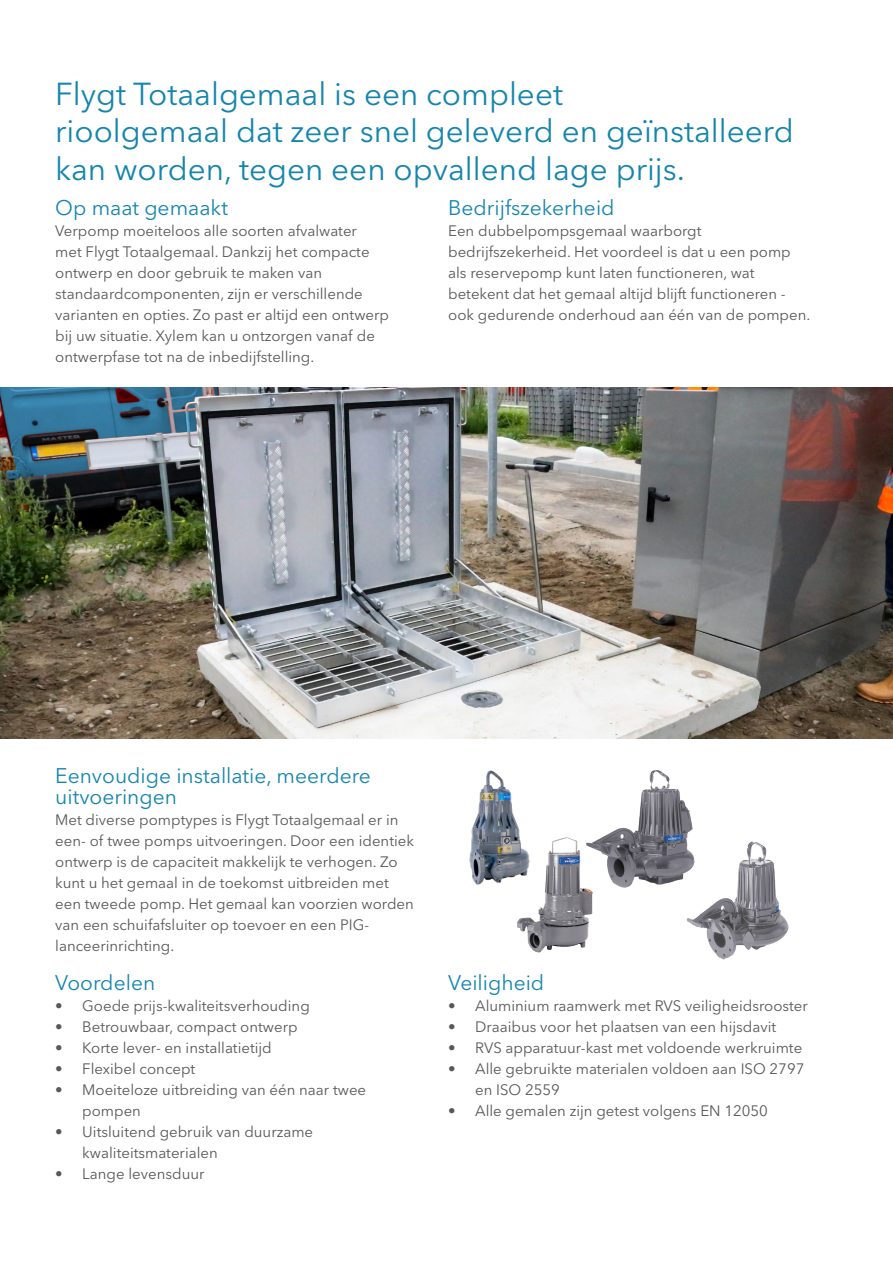
<style>
.page{position:relative;width:893px;height:1263px;background:#fff}
.page>*{position:absolute;margin:0;border:0;box-sizing:border-box;transform-origin:0 0}
.Brochure_kop_losstaand_xylem_indigo{font:31.5px/37.8px "Avenir Next LT Pro";color:#1585ad}
.Brochure_kop_2_xylem_blue{font:21px/21px "Avenir Next LT Pro";color:#1585ad}
.Brochure_Tekst_body{font:15px/21px "Avenir Next LT Pro";color:#57585a}
</style>
<div class="page">
<img style="left:0;top:388px;width:893px;height:351px">
<img style="left:517px;top:837px;width:76px;height:116px">
<img style="left:686px;top:841px;width:103px;height:119px">
<img style="left:579px;top:770px;width:126px;height:123px">
<img style="left:469px;top:770px;width:62px;height:117px">
<p class="Brochure_kop_losstaand_xylem_indigo" style="left:55px;top:75px;width:509px">Flygt Totaalgemaal is een compleet</p>
<p class="Brochure_kop_losstaand_xylem_indigo" style="left:55px;top:113px;width:740px">rioolgemaal dat zeer snel geleverd en geïnstalleerd kan worden, tegen een opvallend lage prijs.</p>
<p class="Brochure_kop_2_xylem_blue" style="left:55px;top:197px;width:174px">Op maat gemaakt</p>
<p class="Brochure_Tekst_body" style="left:55px;top:220px;width:335px">Verpomp moeiteloos alle soorten afvalwater<br>met Flygt Totaalgemaal. Dankzij het compacte ontwerp en door gebruik te maken van standaardcomponenten, zijn er verschillende varianten en opties. Zo past er altijd een ontwerp bij uw situatie. Xylem kan u ontzorgen vanaf de ontwerpfase tot na de inbedijfstelling.</p>
<p class="Brochure_kop_2_xylem_blue" style="left:448px;top:197px;width:168px">Bedrijfszekerheid</p>
<p class="Brochure_Tekst_body" style="left:448px;top:220px;width:364px">Een dubbelpompsgemaal waarborgt bedrijfszekerheid. Het voordeel is dat u een pomp als reservepomp kunt laten functioneren, wat betekent dat het gemaal altijd blijft functioneren - ook gedurende onderhoud aan één van de pompen.</p>
<p class="Brochure_kop_2_xylem_blue" style="left:55px;top:765px;width:317px">Eenvoudige installatie, meerdere uitvoeringen</p>
<p class="Brochure_Tekst_body" style="left:55px;top:809px;width:360px">Met diverse pomptypes is Flygt Totaalgemaal er in een- of twee pomps uitvoeringen. Door een identiek ontwerp is de capaciteit makkelijk te verhogen. Zo kunt u het gemaal in de toekomst uitbreiden met een tweede pomp. Het gemaal kan voorzien worden van een schuifafsluiter op toevoer en een PIG&shy;lanceerinrichting.</p>
<p class="Brochure_kop_2_xylem_blue" style="left:55px;top:972px;width:101px">Voordelen</p>
<p class="Brochure_Tekst_body" style="left:55px;top:995px;width:256px">• Goede prijs-kwaliteitsverhouding</p>
<p class="Brochure_Tekst_body" style="left:55px;top:1016px;width:244px">• Betrouwbaar, compact ontwerp</p>
<p class="Brochure_Tekst_body" style="left:55px;top:1037px;width:218px">• Korte lever- en installatietijd</p>
<p class="Brochure_Tekst_body" style="left:55px;top:1058px;width:142px">• Flexibel concept</p>
<p class="Brochure_Tekst_body" style="left:82px;top:1079px;width:285px;text-indent:-27px">• Moeiteloze uitbreiding van één naar twee pompen</p>
<p class="Brochure_Tekst_body" style="left:82px;top:1121px;width:232px;text-indent:-27px">• Uitsluitend gebruik van duurzame kwaliteitsmaterialen</p>
<p class="Brochure_Tekst_body" style="left:55px;top:1163px;width:151px">• Lange levensduur</p>
<p class="Brochure_kop_2_xylem_blue" style="left:448px;top:972px;width:98px">Veiligheid</p>
<p class="Brochure_Tekst_body" style="left:448px;top:995px;width:361px">• Aluminium raamwerk met RVS veiligheidsrooster</p>
<p class="Brochure_Tekst_body" style="left:448px;top:1016px;width:330px">• Draaibus voor het plaatsen van een hijsdavit</p>
<p class="Brochure_Tekst_body" style="left:448px;top:1037px;width:356px">• RVS apparatuur-kast met voldoende werkruimte</p>
<p class="Brochure_Tekst_body" style="left:475px;top:1058px;width:331px;text-indent:-27px">• Alle gebruikte materialen voldoen aan ISO 2797 en ISO 2559</p>
<p class="Brochure_Tekst_body" style="left:448px;top:1100px;width:321px">• Alle gemalen zijn getest volgens EN 12050</p>
</div>
